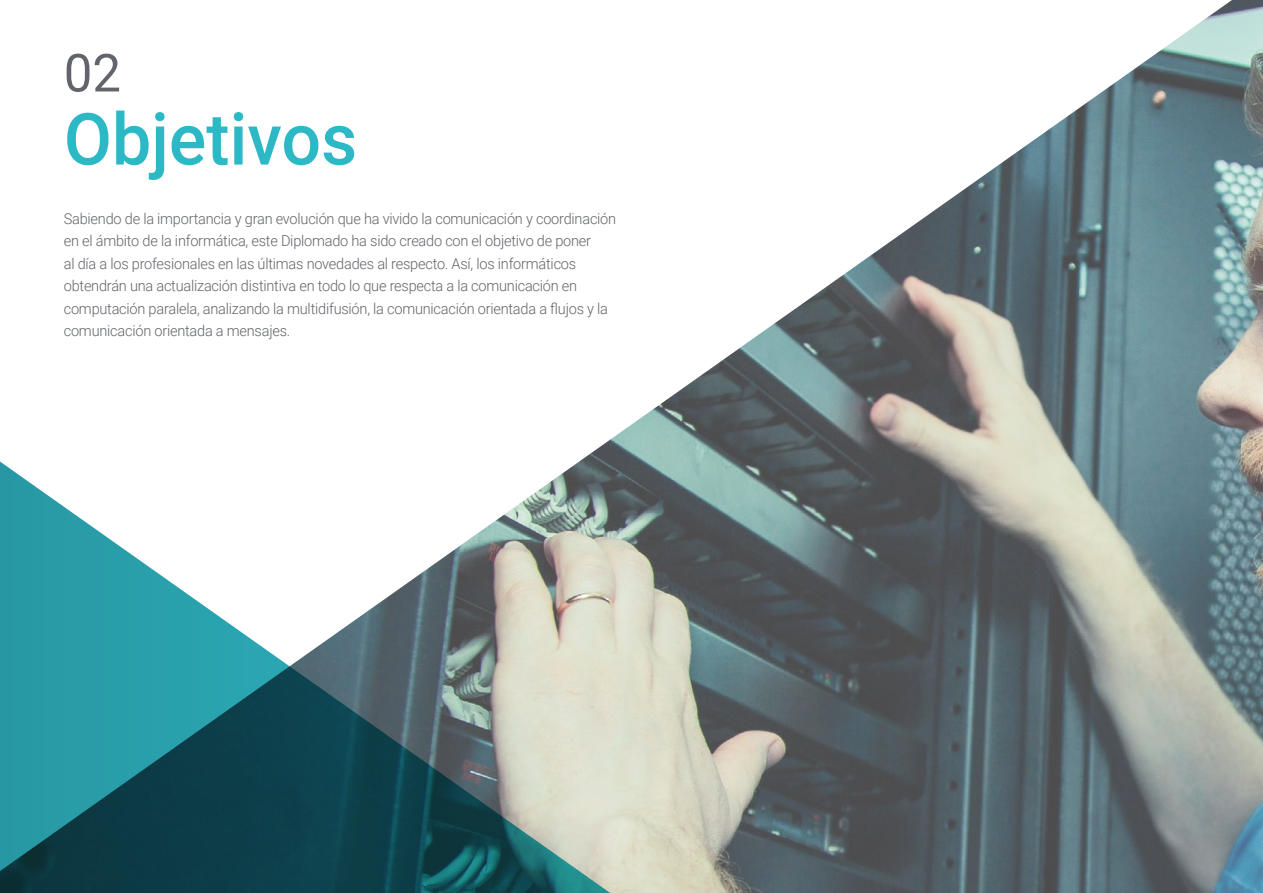
<style>
.page{position:relative;width:1263px;height:893px;background:#fff}
.page>*{position:absolute;margin:0;border:0;box-sizing:border-box;transform-origin:0 0}
.t1{font:500 72px "Roboto";color:#2db8c5}
.t2{font:52.5px "Roboto";color:#61646a}
.t3{font:300 15px/22.5px "Roboto";letter-spacing:-.015em;color:#61646a}
</style>
<div class="page">
<img style="left:601px;top:0;width:662px;height:893px">
<svg style="left:0;top:446px;width:640px;height:447px"></svg>
<h2 class="t2" style="left:64px;top:36px;width:59px">02</h2>
<h1 class="t1" style="left:64px;top:89px;width:295px">Objetivos</h1>
<p class="t3" style="left:64px;top:207px;width:554px">Sabiendo de la importancia y gran evolución que ha vivido la comunicación y coordinación en el ámbito de la informática, este Diplomado ha sido creado con el objetivo de poner<br>al día a los profesionales en las últimas novedades al respecto. Así, los informáticos obtendrán una actualización distintiva en todo lo que respecta a la comunicación en computación paralela, analizando la multidifusión, la comunicación orientada a flujos y la comunicación orientada a mensajes.</p>
</div>
